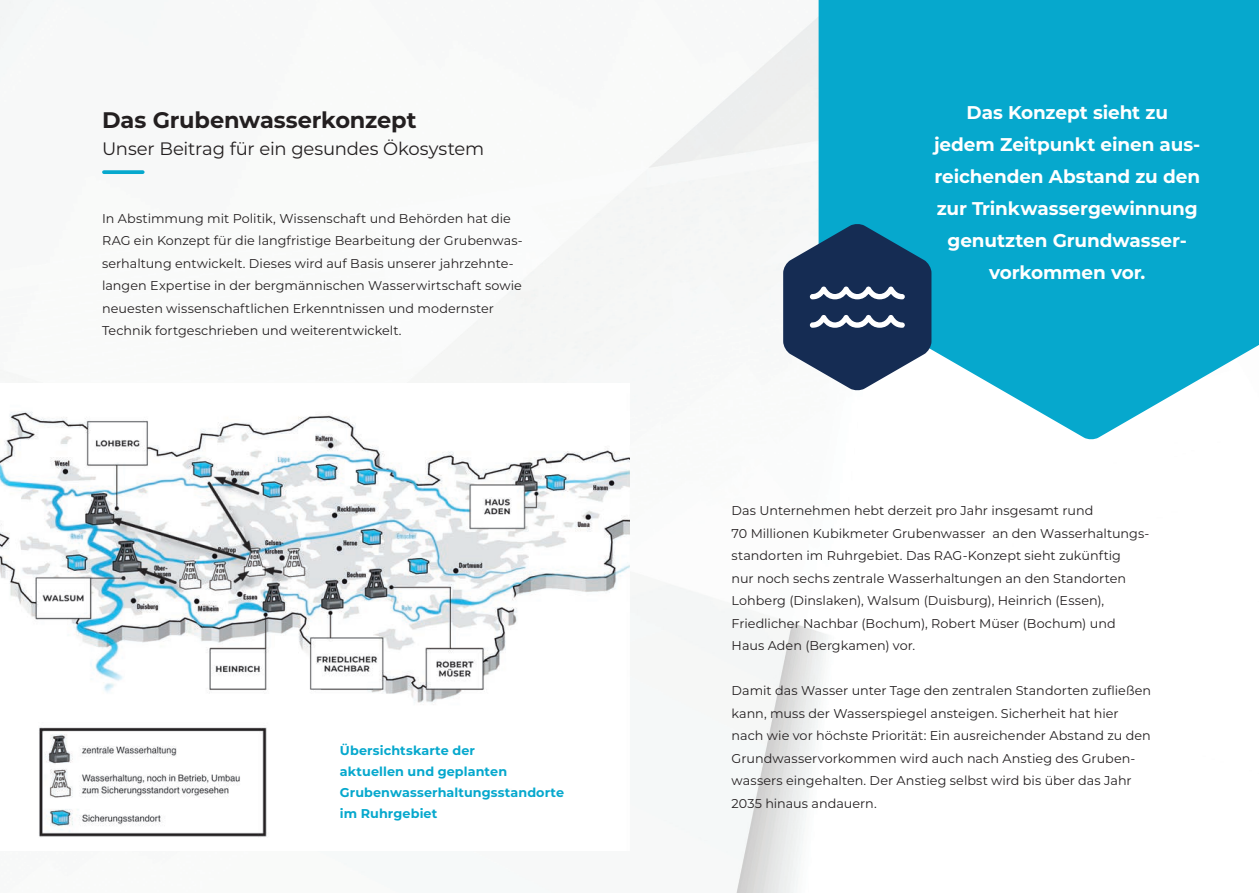
<style>
.page{position:relative;width:1259px;height:893px;background:#fff}
.page>*{position:absolute;margin:0;border:0;box-sizing:border-box;transform-origin:0 0}
.t1{font:700 22.5px "Montserrat";letter-spacing:-.005em;color:#231f20}
.t2{font:700 18.45px/32px "Montserrat";letter-spacing:-.005em;color:#fff;text-align:center}
.t3{font:18px "Montserrat";letter-spacing:-.01em;color:#231f20}
.t4{font:12.75px/22.5px "Montserrat";color:#231f20}
.t5{font:700 12.75px/21px "Montserrat";letter-spacing:.01em;color:#06a8cd}
</style>
<div class="page">
<img style="left:0;top:0;width:828px;height:893px">
<img style="left:0;top:384px;width:629px;height:466px">
<svg style="left:818px;top:0;width:441px;height:440px;background:#23b2d2"></svg>
<svg style="left:783px;top:223px;width:148px;height:168px"></svg>
<svg style="left:104px;top:170px;width:39px;height:4px"></svg>
<h1 class="t1" style="left:102px;top:104px;width:316px">Das Grubenwasserkonzept</h1>
<h3 class="t3" style="left:102px;top:136px;width:383px">Unser Beitrag für ein gesundes Ökosystem</h3>
<p class="t4" style="left:102px;top:206px;width:422px">In Abstimmung mit Politik, Wissenschaft und Behörden hat die RAG ein Konzept für die langfristige Bearbeitung der Grubenwas&shy;serhaltung entwickelt. Dieses wird auf Basis unserer jahrzehnte&shy;langen Expertise in der bergmännischen Wasserwirtschaft sowie neuesten wissenschaftlichen Erkenntnissen und modernster Technik fortgeschrieben und weiterentwickelt.</p>
<p class="t5" style="left:340px;top:739px;width:226px">Übersichtskarte der<br>aktuellen und geplanten<br>Grubenwasserhaltungsstandorte im Ruhrgebiet</p>
<h2 class="t2" style="left:934px;top:95px;width:268px">Das Konzept sieht zu jedem Zeitpunkt einen aus&shy;reichenden Abstand zu den zur Trinkwassergewinnung genutzten Grundwasser&shy;vorkommen vor.</h2>
<p class="t4" style="left:731px;top:499px;width:419px">Das Unternehmen hebt derzeit pro Jahr insgesamt rund<br>70 Millionen Kubikmeter Grubenwasser an den Wasserhaltungs&shy;standorten im Ruhrgebiet. Das RAG-Konzept sieht zukünftig<br>nur noch sechs zentrale Wasserhaltungen an den Standorten Lohberg (Dinslaken), Walsum (Duisburg), Heinrich (Essen), Friedlicher Nachbar (Bochum), Robert Müser (Bochum) und Haus Aden (Bergkamen) vor.</p>
<p class="t4" style="left:731px;top:679px;width:421px">Damit das Wasser unter Tage den zentralen Standorten zufließen kann, muss der Wasserspiegel ansteigen. Sicherheit hat hier nach wie vor höchste Priorität: Ein ausreichender Abstand zu den Grundwasservorkommen wird auch nach Anstieg des Gruben&shy;wassers eingehalten. Der Anstieg selbst wird bis über das Jahr 2035 hinaus andauern.</p>
</div>
